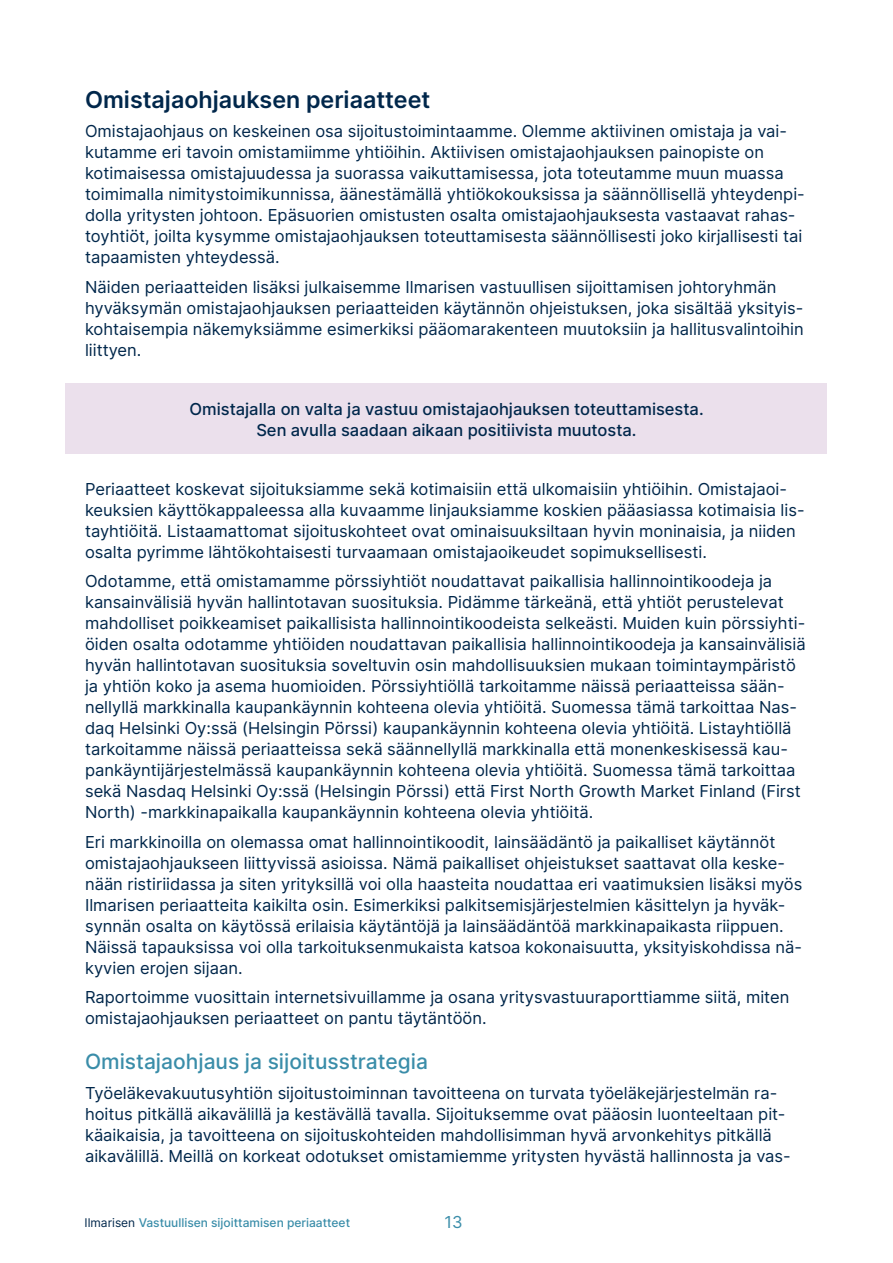
<style>
.page{position:relative;width:893px;height:1263px;background:#fff}
.page>*{position:absolute;margin:0;border:0;box-sizing:border-box;transform-origin:0 0}
.Väliotsikko_H2{font:600 23.25px "Inter";color:#00274b}
.Väliotsikko_H3{font:500 21px "Inter";color:#3a8da9}
.Leipis{font:16.5px/21px "Inter";color:#00274b}
.Leipis-2{font:500 16.5px/21px "Inter";color:#00274b;text-align:center}
.t1{font:16.5px "Inter";color:#3a8da9}
.t2{font:500 12px "Inter";color:#3a8da9}
.s1{font-weight:400;color:#00274b}
</style>
<div class="page">
<div style="left:66px;top:383px;width:761px;height:71px;background:#ebe0ec"></div>
<h2 class="Väliotsikko_H2" style="left:85px;top:82px;width:347px">Omistajaohjauksen periaatteet</h2>
<p class="Leipis" style="left:85px;top:120px;width:721px">Omistajaohjaus on keskeinen osa sijoitustoimintaamme. Olemme aktiivinen omistaja ja vai&shy;kutamme eri tavoin omistamiimme yhtiöihin. Aktiivisen omistajaohjauksen painopiste on kotimaisessa omistajuudessa ja suorassa vaikuttamisessa, jota toteutamme muun muassa toimimalla nimitystoimikunnissa, äänestämällä yhtiökokouksissa ja säännöllisellä yhteydenpi&shy;dolla yritysten johtoon. Epäsuorien omistusten osalta omistajaohjauksesta vastaavat rahas&shy;toyhtiöt, joilta kysymme omistajaohjauksen toteuttamisesta säännöllisesti joko kirjallisesti tai tapaamisten yhteydessä.</p>
<p class="Leipis" style="left:85px;top:276px;width:720px">Näiden periaatteiden lisäksi julkaisemme Ilmarisen vastuullisen sijoittamisen johtoryhmän hyväksymän omistajaohjauksen periaatteiden käytännön ohjeistuksen, joka sisältää yksityis&shy;kohtaisempia näkemyksiämme esimerkiksi pääomarakenteen muutoksiin ja hallitusvalintoihin liittyen.</p>
<p class="Leipis-2" style="left:189px;top:398px;width:516px">Omistajalla on valta ja vastuu omistajaohjauksen toteuttamisesta.<br>Sen avulla saadaan aikaan positiivista muutosta.</p>
<p class="Leipis" style="left:85px;top:478px;width:721px">Periaatteet koskevat sijoituksiamme sekä kotimaisiin että ulkomaisiin yhtiöihin. Omistajaoi&shy;keuksien käyttökappaleessa alla kuvaamme linjauksiamme koskien pääasiassa kotimaisia lis&shy;tayhtiöitä. Listaamattomat sijoituskohteet ovat ominaisuuksiltaan hyvin moninaisia, ja niiden osalta pyrimme lähtökohtaisesti turvaamaan omistajaoikeudet sopimuksellisesti.</p>
<p class="Leipis" style="left:85px;top:570px;width:722px">Odotamme, että omistamamme pörssiyhtiöt noudattavat paikallisia hallinnointikoodeja ja kansainvälisiä hyvän hallintotavan suosituksia. Pidämme tärkeänä, että yhtiöt perustelevat mahdolliset poikkeamiset paikallisista hallinnointikoodeista selkeästi. Muiden kuin pörssiyhti&shy;öiden osalta odotamme yhtiöiden noudattavan paikallisia hallinnointikoodeja ja kansainvälisiä hyvän hallintotavan suosituksia soveltuvin osin mahdollisuuksien mukaan toimintaympäristö ja yhtiön koko ja asema huomioiden. Pörssiyhtiöllä tarkoitamme näissä periaatteissa sään&shy;nellyllä markkinalla kaupankäynnin kohteena olevia yhtiöitä. Suomessa tämä tarkoittaa Nas&shy;daq Helsinki Oy:ssä (Helsingin Pörssi) kaupankäynnin kohteena olevia yhtiöitä. Listayhtiöllä tarkoitamme näissä periaatteissa sekä säännellyllä markkinalla että monenkeskisessä kau&shy;pankäyntijärjestelmässä kaupankäynnin kohteena olevia yhtiöitä. Suomessa tämä tarkoittaa sekä Nasdaq Helsinki Oy:ssä (Helsingin Pörssi) että First North Growth Market Finland (First North) -markkinapaikalla kaupankäynnin kohteena olevia yhtiöitä.</p>
<p class="Leipis" style="left:85px;top:831px;width:719px">Eri markkinoilla on olemassa omat hallinnointikoodit, lainsäädäntö ja paikalliset käytännöt omistajaohjaukseen liittyvissä asioissa. Nämä paikalliset ohjeistukset saattavat olla keske&shy;nään ristiriidassa ja siten yrityksillä voi olla haasteita noudattaa eri vaatimuksien lisäksi myös Ilmarisen periaatteita kaikilta osin. Esimerkiksi palkitsemisjärjestelmien käsittelyn ja hyväk&shy;synnän osalta on käytössä erilaisia käytäntöjä ja lainsäädäntöä markkinapaikasta riippuen.<br>Näissä tapauksissa voi olla tarkoituksenmukaista katsoa kokonaisuutta, yksityiskohdissa nä&shy;kyvien erojen sijaan.</p>
<p class="Leipis" style="left:85px;top:986px;width:706px">Raportoimme vuosittain internetsivuillamme ja osana yritysvastuuraporttiamme siitä, miten omistajaohjauksen periaatteet on pantu täytäntöön.</p>
<h3 class="Väliotsikko_H3" style="left:85px;top:1046px;width:344px">Omistajaohjaus ja sijoitusstrategia</h3>
<p class="Leipis" style="left:85px;top:1082px;width:707px">Työeläkevakuutusyhtiön sijoitustoiminnan tavoitteena on turvata työeläkejärjestelmän ra&shy;hoitus pitkällä aikavälillä ja kestävällä tavalla. Sijoituksemme ovat pääosin luonteeltaan pit&shy;käaikaisia, ja tavoitteena on sijoituskohteiden mahdollisimman hyvä arvonkehitys pitkällä aikavälillä. Meillä on korkeat odotukset omistamiemme yritysten hyvästä hallinnosta ja vas-</p>
<p class="t2" style="left:85px;top:1214px;width:267px"><span class="s1">Ilmarisen</span> Vastuullisen sijoittamisen periaatteet</p>
<p class="t1" style="left:444px;top:1210px;width:20px">13</p>
</div>
